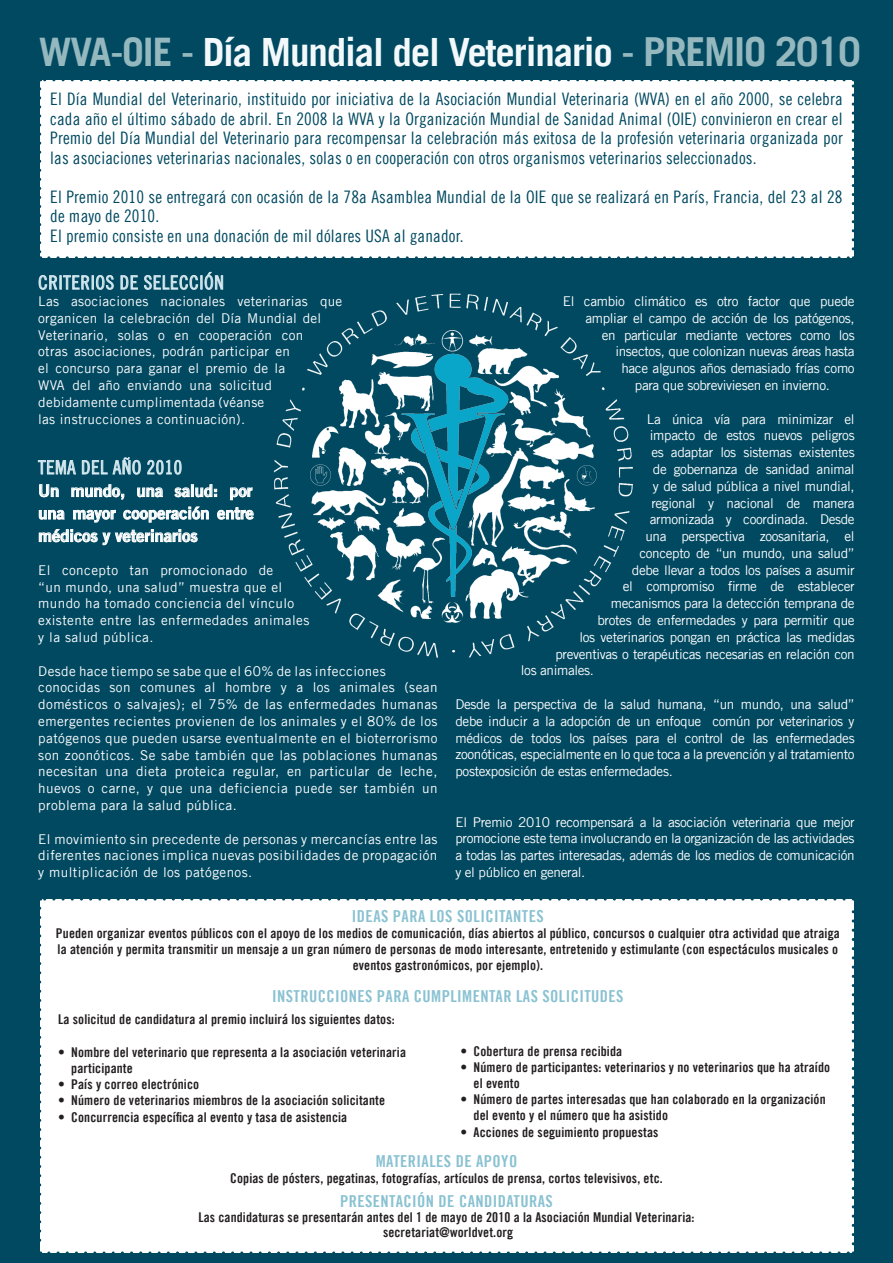
<style>
.page{position:relative;width:893px;height:1263px;background:#004961}
.page>*{position:absolute;margin:0;border:0;box-sizing:border-box;transform-origin:0 0}
.t1{font:700 39px "Trade Gothic";letter-spacing:-.03em;color:#f3f9fb}
.t2{font:18.75px "Trade Gothic Cond Eighteen";letter-spacing:.04em;color:#d9eaf0}
.t3{font:17.25px/19.5px "Trade Gothic Cond Eighteen";letter-spacing:.01em;color:#004961;text-align:justify}
.t4{font:16.5px "Trade Gothic Bold Cond Twenty";letter-spacing:.025em;color:#8ac2d2}
.t5{font:16.5px/22.5px "Trade Gothic Bold Two";color:#fff;text-align:justify}
.t6{font:13.5px/16.8px "Trade Gothic";letter-spacing:.02em;color:#fff}
.t7{font:13.5px/16.2px "Trade Gothic Bold Cond Twenty";letter-spacing:.01em;color:#231f20}
.t8{font:13.5px "Trade Gothic";letter-spacing:-.025em;color:#fff}
.s1{font-size:39.3px;color:#95b8bf}
.s2{font-size:40.05px;color:#95b8bf}
</style>
<div class="page">
<svg style="left:39px;top:275px;width:75px;height:15px"></svg>
<svg style="left:121px;top:275px;width:17px;height:15px"></svg>
<svg style="left:144px;top:272px;width:79px;height:18px"></svg>
<svg style="left:38px;top:460px;width:38px;height:14px"></svg>
<svg style="left:82px;top:457px;width:59px;height:17px"></svg>
<svg style="left:147px;top:460px;width:34px;height:14px"></svg>
<svg style="left:40px;top:484px;width:18px;height:13px"></svg>
<svg style="left:72px;top:484px;width:52px;height:15px"></svg>
<svg style="left:137px;top:488px;width:26px;height:9px"></svg>
<svg style="left:175px;top:484px;width:42px;height:13px"></svg>
<svg style="left:230px;top:488px;width:22px;height:12px"></svg>
<svg style="left:39px;top:510px;width:25px;height:9px"></svg>
<svg style="left:73px;top:510px;width:43px;height:12px"></svg>
<svg style="left:124px;top:507px;width:85px;height:15px"></svg>
<svg style="left:217px;top:507px;width:36px;height:12px"></svg>
<svg style="left:39px;top:529px;width:58px;height:13px"></svg>
<svg style="left:103px;top:529px;width:94px;height:16px"></svg>
<div style="left:40px;top:899px;width:813px;height:354px;background:#fff"></div>
<svg style="left:40px;top:908px;width:1px;height:345px"></svg>
<svg style="left:49px;top:1251px;width:805px;height:2px"></svg>
<svg style="left:852px;top:899px;width:2px;height:345px"></svg>
<svg style="left:40px;top:899px;width:804px;height:1px"></svg>
<div style="left:40px;top:80px;width:813px;height:178px;background:#fff"></div>
<svg style="left:40px;top:89px;width:1px;height:169px"></svg>
<svg style="left:49px;top:256px;width:805px;height:2px"></svg>
<svg style="left:852px;top:80px;width:2px;height:169px"></svg>
<svg style="left:40px;top:80px;width:804px;height:1px"></svg>
<img style="left:261px;top:283px;width:383px;height:383px;border-radius:192px">
<h1 class="t1" style="left:39px;top:28px;width:823px"><span class="s1">WVA-OIE -</span> Día Mundial del Veterinario <span class="s1">-</span> <span class="s2">PREMIO 2010</span></h1>
<p class="t3" style="left:50px;top:89px;width:794px">El Día Mundial del Veterinario, instituido por iniciativa de la Asociación Mundial Veterinaria (WVA) en el año 2000, se celebra cada año el último sábado de abril. En 2008 la WVA y la Organización Mundial de Sanidad Animal (OIE) convinieron en crear el Premio del Día Mundial del Veterinario para recompensar la celebración más exitosa de la profesión veterinaria organizada por las asociaciones veterinarias nacionales, solas o en cooperación con otros organismos veterinarios seleccionados.</p>
<p class="t3" style="left:50px;top:187px;width:794px;text-align:left">El Premio 2010 se entregará con ocasión de la 78a Asamblea Mundial de la OIE que se realizará en París, Francia, del 23 al 28 de mayo de 2010.<br>El premio consiste en una donación de mil dólares USA al ganador.</p>
<h2 class="t2" style="left:38px;top:271px;width:187px">CRITERIOS DE SELECCIÓN</h2>
<p class="t6" style="left:38px;top:293px;width:306px">Las asociaciones nacionales veterinarias que organicen la celebración del Día Mundial del Veterinario, solas o en cooperación con<br>otras asociaciones, podrán participar en<br>el concurso para ganar el premio de la<br>WVA del año enviando una solicitud debidamente cumplimentada (véanse<br>las instrucciones a continuación).</p>
<h2 class="t2" style="left:38px;top:456px;width:145px">TEMA DEL AÑO 2010</h2>
<p class="t5" style="left:38px;top:479px;width:217px">Un mundo, una salud: por una mayor cooperación entre médicos y veterinarios</p>
<p class="t6" style="left:38px;top:561px;width:273px">El concepto tan promocionado de<br>“un mundo, una salud” muestra que el mundo ha tomado conciencia del vínculo existente entre las enfermedades animales y la salud pública.</p>
<p class="t6" style="left:38px;top:662px;width:401px">Desde hace tiempo se sabe que el 60% de las infecciones conocidas son comunes al hombre y a los animales (sean domésticos o salvajes); el 75% de las enfermedades humanas emergentes recientes provienen de los animales y el 80% de los patógenos que pueden usarse eventualmente en el bioterrorismo son zoonóticos. Se sabe también que las poblaciones humanas necesitan una dieta proteica regular, en particular de leche, huevos o carne, y que una deficiencia puede ser también un problema para la salud pública.</p>
<p class="t6" style="left:38px;top:830px;width:401px;text-align:justify">El movimiento sin precedente de personas y mercancías entre las diferentes naciones implica nuevas posibilidades de propagación y multiplicación de los patógenos.</p>
<p class="t8" style="left:563px;top:293px;width:293px">El cambio climático es otro factor que puede</p>
<p class="t8" style="left:585px;top:310px;width:271px">ampliar el campo de acción de los patógenos,</p>
<p class="t8" style="left:602px;top:327px;width:254px">en particular mediante vectores como los</p>
<p class="t8" style="left:615px;top:343px;width:241px">insectos, que colonizan nuevas áreas hasta</p>
<p class="t8" style="left:621px;top:360px;width:235px">hace algunos años demasiado frías como</p>
<p class="t8" style="left:635px;top:377px;width:197px">para que sobreviviesen en invierno.</p>
<p class="t8" style="left:647px;top:411px;width:209px">La única vía para minimizar el</p>
<p class="t8" style="left:650px;top:427px;width:206px">impacto de estos nuevos peligros</p>
<p class="t8" style="left:651px;top:444px;width:205px">es adaptar los sistemas existentes</p>
<p class="t8" style="left:653px;top:461px;width:203px">de gobernanza de sanidad animal</p>
<p class="t8" style="left:653px;top:478px;width:203px">y de salud pública a nivel mundial,</p>
<p class="t8" style="left:651px;top:494px;width:205px">regional y nacional de manera</p>
<p class="t8" style="left:650px;top:511px;width:206px">armonizada y coordinada. Desde</p>
<p class="t8" style="left:645px;top:528px;width:211px">una perspectiva zoosanitaria, el</p>
<p class="t8" style="left:639px;top:545px;width:217px">concepto de “un mundo, una salud”</p>
<p class="t8" style="left:632px;top:562px;width:224px">debe llevar a todos los países a asumir</p>
<p class="t8" style="left:623px;top:578px;width:233px">el compromiso firme de establecer</p>
<p class="t8" style="left:611px;top:595px;width:245px">mecanismos para la detección temprana de</p>
<p class="t8" style="left:597px;top:612px;width:259px">brotes de enfermedades y para permitir que</p>
<p class="t8" style="left:579px;top:629px;width:277px">los veterinarios pongan en práctica las medidas</p>
<p class="t8" style="left:555px;top:646px;width:301px">preventivas o terapéuticas necesarias en relación con</p>
<p class="t8" style="left:521px;top:662px;width:75px">los animales.</p>
<p class="t6" style="left:455px;top:696px;width:401px;text-align:justify">Desde la perspectiva de la salud humana, “un mundo, una salud” debe inducir a la adopción de un enfoque común por veterinarios y médicos de todos los países para el control de las enfermedades zoonóticas, especialmente en lo que toca a la prevención y al tratamiento postexposición de estas enfermedades.</p>
<p class="t6" style="left:455px;top:813px;width:401px;text-align:justify">El Premio 2010 recompensará a la asociación veterinaria que mejor promocione este tema involucrando en la organización de las actividades a todas las partes interesadas, además de los medios de comunicación y el público en general.</p>
<p class="t4" style="left:352px;top:905px;width:193px">IDEAS PARA LOS SOLICITANTES</p>
<p class="t7" style="left:56px;top:925px;width:785px;text-align:center">Pueden organizar eventos públicos con el apoyo de los medios de comunicación, días abiertos al público, concursos o cualquier otra actividad que atraiga la atención y permita transmitir un mensaje a un gran número de personas de modo interesante, entretenido y estimulante (con espectáculos musicales o eventos gastronómicos, por ejemplo).</p>
<p class="t4" style="left:272px;top:986px;width:353px">INSTRUCCIONES PARA CUMPLIMENTAR LAS SOLICITUDES</p>
<p class="t7" style="left:58px;top:1011px;width:338px">La solicitud de candidatura al premio incluirá los siguientes datos:</p>
<p class="t7" style="left:71px;top:1044px;width:336px;text-indent:-13px">• Nombre del veterinario que representa a la asociación veterinaria participante</p>
<p class="t7" style="left:58px;top:1076px;width:143px">• País y correo electrónico</p>
<p class="t7" style="left:58px;top:1092px;width:328px">• Número de veterinarios miembros de la asociación solicitante</p>
<p class="t7" style="left:58px;top:1108px;width:291px">• Concurrencia específica al evento y tasa de asistencia</p>
<p class="t7" style="left:460px;top:1042px;width:163px">• Cobertura de prensa recibida</p>
<p class="t7" style="left:474px;top:1059px;width:358px;text-indent:-13px">• Número de participantes: veterinarios y no veterinarios que ha atraído el evento</p>
<p class="t7" style="left:474px;top:1091px;width:354px;text-indent:-13px">• Número de partes interesadas que han colaborado en la organización del evento y el número que ha asistido</p>
<p class="t7" style="left:460px;top:1123px;width:199px">• Acciones de seguimiento propuestas</p>
<p class="t4" style="left:376px;top:1151px;width:143px">MATERIALES DE APOYO</p>
<p class="t7" style="left:230px;top:1170px;width:434px">Copias de pósters, pegatinas, fotografías, artículos de prensa, cortos televisivos, etc.</p>
<p class="t4" style="left:340px;top:1191px;width:214px">PRESENTACIÓN DE CANDIDATURAS</p>
<p class="t7" style="left:198px;top:1210px;width:498px;line-height:15px;text-align:center">Las candidaturas se presentarán antes del 1 de mayo de 2010 a la Asociación Mundial Veterinaria: secretariat@worldvet.org</p>
</div>
